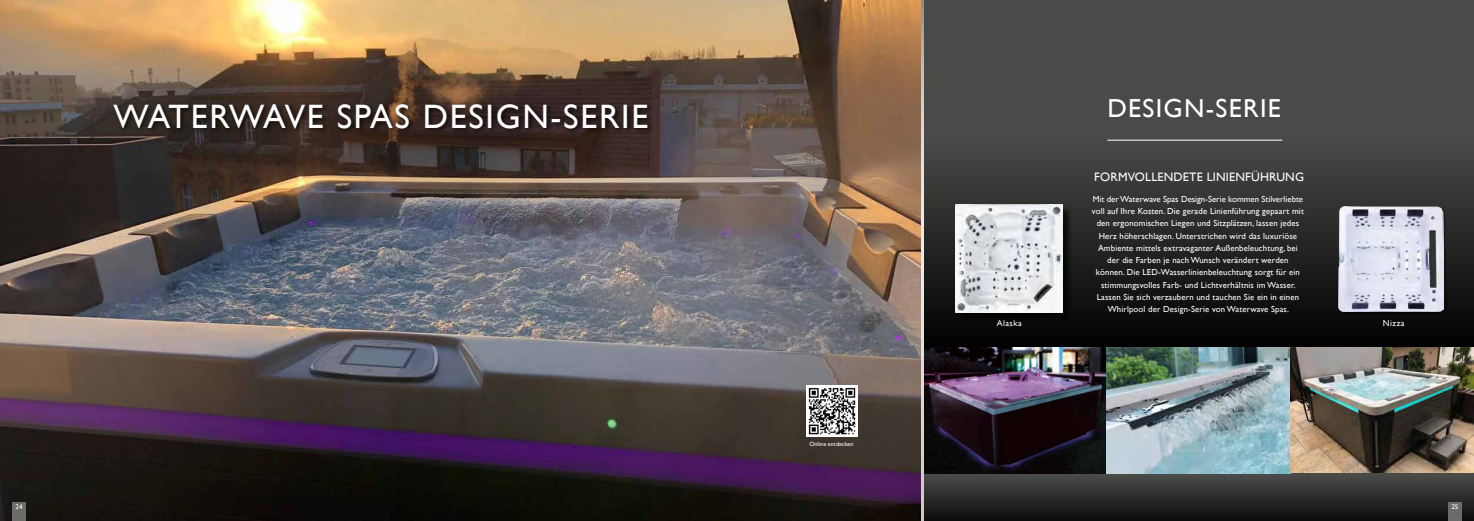
<style>
.page{position:relative;width:1474px;height:521px;background:#fff}
.page>*{position:absolute;margin:0;border:0;box-sizing:border-box;transform-origin:0 0}
.t1{font:33.86px "Gill Sans";letter-spacing:.05em;color:#fff}
.t2{font:26.07px "Gill Sans";letter-spacing:.05em;color:#fff}
.t3{font:12.25px "Gill Sans";letter-spacing:.015em;color:#fff}
.t4{font:8.75px/12.2px "Gill Sans";letter-spacing:.015em;color:#fff;text-align:center}
.t5{font:8.75px "Gill Sans";letter-spacing:.05em;color:#fff}
.t6{font:7px "Gill Sans";color:#fff}
.t7{font:6.12px "Gill Sans";color:#fff}
</style>
<div class="page">
<div style="left:0;top:0;width:1473px;height:521px;background:#4a4a48"></div>
<div style="left:921px;top:140px;width:552px;height:210px;background:linear-gradient(to bottom,#4a4a48,#020202)"></div>
<div style="left:921px;top:476px;width:552px;height:45px;background:linear-gradient(to bottom,#494947,#0c0c0c)"></div>
<img style="left:0;top:0;width:921px;height:521px">
<div style="left:112px;top:102px;width:542px;height:33px;background:#000;opacity:.75"></div>
<hr style="left:1107px;top:140px;width:175px;height:1px;background:#fff">
<img style="left:923px;top:347px;width:550px;height:126px">
<div style="left:957px;top:205px;width:116px;height:119px;background:#000;opacity:.75"></div>
<img style="left:955px;top:204px;width:107px;height:109px">
<div style="left:1336px;top:205px;width:111px;height:110px;background:#000;opacity:.75"></div>
<img style="left:1338px;top:206px;width:105px;height:106px">
<img style="left:806px;top:385px;width:51px;height:52px">
<svg style="left:921px;top:0;width:2px;height:521px"></svg>
<div style="left:12px;top:502px;width:14px;height:19px;background:#6b6b6a"></div>
<div style="left:1448px;top:502px;width:13px;height:19px;background:#6b6b6a"></div>
<h1 class="t1" style="left:113px;top:96px;width:536px">WATERWAVE SPAS DESIGN-SERIE</h1>
<h2 class="t2" style="left:1107px;top:93px;width:175px">DESIGN-SERIE</h2>
<h3 class="t3" style="left:1094px;top:170px;width:211px">FORMVOLLENDETE LINIENFÜHRUNG</h3>
<p class="t7" style="left:809px;top:440px;width:46px">Online entdecken</p>
<p class="t5" style="left:996px;top:318px;width:26px">Alaska</p>
<p class="t4" style="left:1091px;top:193px;width:213px">Mit der Waterwave Spas Design-Serie kommen Stilverliebte voll auf Ihre Kosten. Die gerade Linienführung gepaart mit den ergonomischen Liegen und Sitzplätzen, lassen jedes Herz höherschlagen. Unterstrichen wird das luxuriöse Ambiente mittels extravaganter Außenbeleuchtung, bei der die Farben je nach Wunsch verändert werden können. Die LED-Wasserlinienbeleuchtung sorgt für ein stimmungsvolles Farb- und Lichtverhältnis im Wasser.<br>Lassen Sie sich verzaubern und tauchen Sie ein in einen Whirlpool der Design-Serie von Waterwave Spas.</p>
<p class="t5" style="left:1382px;top:318px;width:23px">Nizza</p>
<p class="t6" style="left:16px;top:502px;width:8px">24</p>
<p class="t6" style="left:1451px;top:502px;width:8px">25</p>
</div>
